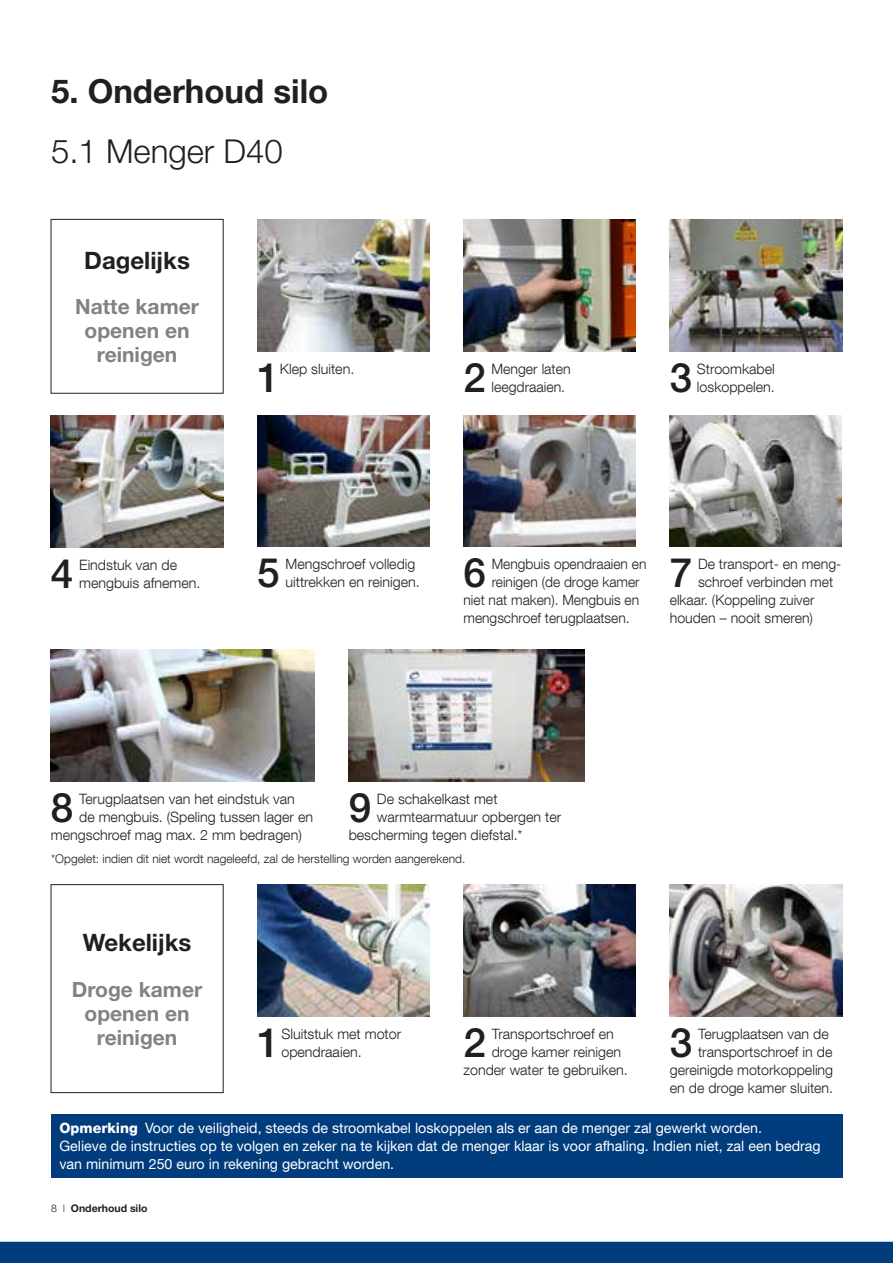
<style>
.page{position:relative;width:893px;height:1263px;background:#fff}
.page>*{position:absolute;margin:0;border:0;box-sizing:border-box;transform-origin:0 0}
.t1{font:500 40.65px "Helvetica Neue";color:#231f20}
.t2{font:700 33px "Helvetica Neue LT Com";color:#231f20}
.t3{font:300 33px "Helvetica Neue";color:#231f20}
.t4{font:700 24px "Helvetica Neue LT";color:#231f20}
.t5{font:700 21px/24px "Helvetica Neue LT";color:#808285;text-align:center}
.t6{font:300 14.25px/18px "Helvetica Neue LT Com";color:#231f20}
.t7{font:14.25px/18px "Helvetica Neue LT Com";color:#fff}
.t8{font:300 12px "Helvetica Neue LT Com";color:#231f20}
.t9{font:700 10.5px "Helvetica Neue";color:#231f20}
.s1{font-family:"Helvetica Neue"}
.s2{font-weight:800}
.s3{font-weight:300}
</style>
<div class="page">
<div style="left:0;top:1242px;width:893px;height:21px;background:#013d7d"></div>
<img style="left:464px;top:219px;width:172px;height:132px">
<img style="left:257px;top:219px;width:173px;height:132px">
<img style="left:670px;top:219px;width:172px;height:132px">
<div style="left:51px;top:1115px;width:792px;height:63px;background:#013d7d"></div>
<div style="left:51px;top:219px;width:173px;height:175px;border:1px solid #231f20"></div>
<div style="left:51px;top:884px;width:173px;height:209px;border:1px solid #231f20"></div>
<img style="left:257px;top:884px;width:172px;height:132px">
<img style="left:463px;top:884px;width:173px;height:132px">
<img style="left:670px;top:884px;width:172px;height:132px">
<img style="left:51px;top:649px;width:264px;height:132px">
<img style="left:349px;top:649px;width:236px;height:132px">
<img style="left:670px;top:415px;width:172px;height:131px">
<img style="left:257px;top:415px;width:172px;height:131px">
<img style="left:464px;top:415px;width:172px;height:131px">
<img style="left:51px;top:416px;width:172px;height:131px">
<h2 class="t2" style="left:51px;top:71px;width:279px"><span class="s1">5.</span> Onderhoud silo</h2>
<h2 class="t3" style="left:51px;top:131px;width:233px">5.1 Menger D40</h2>
<h3 class="t4" style="left:84px;top:246px;width:107px">Dagelijks</h3>
<h3 class="t5" style="left:75px;top:294px;width:125px">Natte kamer openen en reinigen</h3>
<h1 class="t1" style="left:257px;top:353px;width:24px">1</h1>
<p class="t6" style="left:280px;top:360px;width:76px">Klep sluiten.</p>
<h1 class="t1" style="left:464px;top:353px;width:24px">2</h1>
<p class="t6" style="left:491px;top:360px;width:81px">Menger laten leegdraaien.</p>
<h1 class="t1" style="left:670px;top:353px;width:24px">3</h1>
<p class="t6" style="left:697px;top:360px;width:79px">Stroomkabel loskoppelen.</p>
<h1 class="t1" style="left:51px;top:549px;width:24px">4</h1>
<p class="t6" style="left:79px;top:556px;width:123px">Eindstuk van de mengbuis afnemen.</p>
<h1 class="t1" style="left:257px;top:549px;width:24px">5</h1>
<p class="t6" style="left:286px;top:555px;width:136px">Mengschroef volledig uittrekken en reinigen.</p>
<h1 class="t1" style="left:463px;top:549px;width:24px">6</h1>
<p class="t6" style="left:492px;top:555px;width:156px">Mengbuis opendraaien en</p>
<p class="t6" style="left:492px;top:573px;width:149px">reinigen (de droge kamer</p>
<p class="t6" style="left:463px;top:591px;width:177px">niet nat maken). Mengbuis en</p>
<p class="t6" style="left:463px;top:609px;width:168px">mengschroef terugplaatsen.</p>
<h1 class="t1" style="left:670px;top:549px;width:24px">7</h1>
<p class="t6" style="left:698px;top:555px;width:143px">De transport- en meng-</p>
<p class="t6" style="left:698px;top:573px;width:137px">schroef verbinden met</p>
<p class="t6" style="left:670px;top:591px;width:146px">elkaar. (Koppeling zuiver</p>
<p class="t6" style="left:670px;top:609px;width:145px">houden – nooit smeren)</p>
<h1 class="t1" style="left:51px;top:783px;width:24px">8</h1>
<p class="t6" style="left:79px;top:790px;width:217px">Terugplaatsen van het eindstuk van</p>
<h1 class="t1" style="left:349px;top:783px;width:24px">9</h1>
<p class="t6" style="left:377px;top:790px;width:122px">De schakelkast met</p>
<p class="t6" style="left:79px;top:808px;width:235px">de mengbuis. (Speling tussen lager en</p>
<p class="t6" style="left:51px;top:826px;width:252px">mengschroef mag max. 2 mm bedragen)</p>
<p class="t6" style="left:377px;top:808px;width:186px">warmtearmatuur opbergen ter</p>
<p class="t6" style="left:349px;top:826px;width:175px">bescherming tegen diefstal.*</p>
<p class="t8" style="left:51px;top:851px;width:416px">*Opgelet: indien dit niet wordt nageleefd, zal de herstelling worden aangerekend.</p>
<h3 class="t4" style="left:83px;top:928px;width:110px">Wekelijks</h3>
<h3 class="t5" style="left:72px;top:977px;width:132px">Droge kamer openen en reinigen</h3>
<h1 class="t1" style="left:257px;top:1018px;width:24px">1</h1>
<p class="t6" style="left:281px;top:1025px;width:121px">Sluitstuk met motor opendraaien.</p>
<h1 class="t1" style="left:463px;top:1018px;width:24px">2</h1>
<p class="t6" style="left:492px;top:1025px;width:123px">Transportschroef en</p>
<p class="t6" style="left:492px;top:1043px;width:131px">droge kamer reinigen</p>
<p class="t6" style="left:463px;top:1061px;width:166px">zonder water te gebruiken.</p>
<h1 class="t1" style="left:670px;top:1018px;width:24px">3</h1>
<p class="t6" style="left:698px;top:1025px;width:132px">Terugplaatsen van de</p>
<p class="t6" style="left:698px;top:1043px;width:136px">transportschroef in de</p>
<p class="t6" style="left:670px;top:1061px;width:165px">gereinigde motorkoppeling</p>
<p class="t6" style="left:670px;top:1079px;width:165px">en de droge kamer sluiten.</p>
<p class="t7" style="left:59px;top:1118px;width:763px"><span class="s2">Opmerking</span> Voor de veiligheid, steeds de stroomkabel loskoppelen als er aan de menger zal gewerkt worden.<br>Gelieve de instructies op te volgen en zeker na te kijken dat de menger klaar is voor afhaling. Indien niet, zal een bedrag van minimum 250 euro in rekening gebracht worden.</p>
<p class="t9" style="left:51px;top:1201px;width:98px"><span class="s3">8 |</span> Onderhoud silo</p>
</div>
